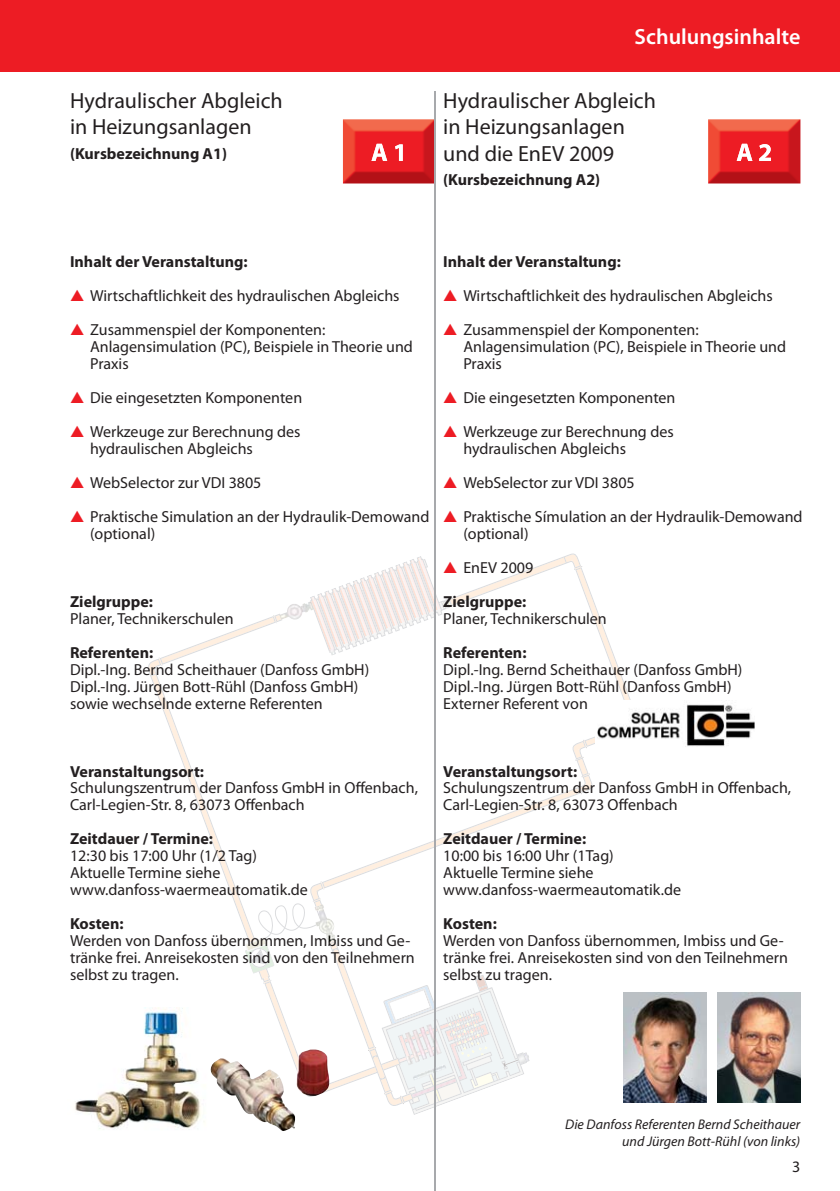
<style>
.page{position:relative;width:840px;height:1191px;background:#fff}
.page>*{position:absolute;margin:0;border:0;box-sizing:border-box;transform-origin:0 0}
.t1{font:22px/26.4px "Myriad Pro";color:#231f20}
.t2{font:600 22px "Myriad Pro";color:#fff}
.t3{font:16px/17px "Myriad Pro";color:#231f20}
.t4{font:700 16px/34px "Myriad Pro";color:#231f20}
.t5{font:italic 14px/16.8px "Myriad Pro";color:#231f20;text-align:right}
.s1{color:#ed1c24}
.s2{font-weight:400}
</style>
<div class="page">
<svg style="left:148px;top:616px;width:181px;height:433px"></svg>
<svg style="left:310px;top:553px;width:321px;height:354px"></svg>
<svg style="left:244px;top:903px;width:72px;height:80px"></svg>
<svg style="left:577px;top:783px;width:9px;height:4px"></svg>
<svg style="left:329px;top:940px;width:200px;height:175px"></svg>
<svg style="left:310px;top:556px;width:141px;height:99px"></svg>
<div style="left:0;top:0;width:839px;height:71px;background:#ed1c24"></div>
<img style="left:343px;top:119px;width:90px;height:64px">
<img style="left:395px;top:144px;width:7px;height:17px">
<img style="left:371px;top:144px;width:16px;height:17px">
<img style="left:708px;top:119px;width:92px;height:64px">
<img style="left:758px;top:144px;width:12px;height:17px">
<img style="left:736px;top:144px;width:16px;height:17px">
<img style="left:75px;top:1007px;width:132px;height:123px">
<img style="left:210px;top:1049px;width:119px;height:82px">
<hr style="left:433px;top:91px;width:2px;height:1100px;background:#a7a9ac">
<img style="left:717px;top:992px;width:82px;height:111px">
<img style="left:623px;top:992px;width:83px;height:111px">
<div style="left:595px;top:700px;width:165px;height:48px;background:#fff"></div>
<img style="left:597px;top:704px;width:157px;height:43px">
<img style="left:273px;top:601px;width:62px;height:54px">
<img style="left:312px;top:881px;width:24px;height:62px">
<img style="left:405px;top:1024px;width:41px;height:56px">
<h1 class="t1" style="left:70px;top:89px;width:214px">Hydraulischer Abgleich in Heizungsanlagen</h1>
<p class="t4" style="left:70px;top:138px;width:158px">(Kursbezeichnung A1)</p>
<h1 class="t2" style="left:634px;top:28px;width:167px">Schulungsinhalte</h1>
<h1 class="t1" style="left:443px;top:89px;width:214px">Hydraulischer Abgleich in Heizungsanlagen und die EnEV 2009</h1>
<p class="t4" style="left:443px;top:165px;width:158px">(Kursbezeichnung A2)</p>
<p class="t4" style="left:70px;top:246px;width:179px">Inhalt der Veranstaltung:</p>
<p class="t3" style="left:70px;top:289px;width:331px"><span class="s1">▲</span> Wirtschaftlichkeit des hydraulischen Abgleichs</p>
<p class="t3" style="left:90px;top:323px;width:324px;text-indent:-20px"><span class="s1">▲</span> Zusammenspiel der Komponenten:<br>Anlagensimulation (PC), Beispiele in Theorie und<br>Praxis</p>
<p class="t3" style="left:70px;top:391px;width:233px"><span class="s1">▲</span> Die eingesetzten Komponenten</p>
<p class="t3" style="left:90px;top:425px;width:212px;text-indent:-20px"><span class="s1">▲</span> Werkzeuge zur Berechnung des hydraulischen Abgleichs</p>
<p class="t3" style="left:70px;top:476px;width:193px"><span class="s1">▲</span> WebSelector zur VDI 3805</p>
<p class="t3" style="left:90px;top:509px;width:340px;text-indent:-20px"><span class="s1">▲</span> Praktische Simulation an der Hydraulik-Demowand (optional)</p>
<p class="t4" style="left:70px;top:586px;width:84px">Zielgruppe:</p>
<p class="t3" style="left:70px;top:611px;width:165px">Planer, Technikerschulen</p>
<p class="t4" style="left:70px;top:637px;width:85px">Referenten:</p>
<p class="t3" style="left:70px;top:662px;width:300px">Dipl.-Ing. Bernd Scheithauer (Danfoss GmbH)<br>Dipl.-Ing. Jürgen Bott-Rühl (Danfoss GmbH) sowie wechselnde externe Referenten</p>
<p class="t4" style="left:443px;top:246px;width:179px">Inhalt der Veranstaltung:</p>
<p class="t3" style="left:443px;top:289px;width:331px"><span class="s1">▲</span> Wirtschaftlichkeit des hydraulischen Abgleichs</p>
<p class="t3" style="left:463px;top:323px;width:324px;text-indent:-20px"><span class="s1">▲</span> Zusammenspiel der Komponenten:<br>Anlagensimulation (PC), Beispiele in Theorie und<br>Praxis</p>
<p class="t3" style="left:443px;top:391px;width:233px"><span class="s1">▲</span> Die eingesetzten Komponenten</p>
<p class="t3" style="left:463px;top:425px;width:212px;text-indent:-20px"><span class="s1">▲</span> Werkzeuge zur Berechnung des hydraulischen Abgleichs</p>
<p class="t3" style="left:443px;top:476px;width:193px"><span class="s1">▲</span> WebSelector zur VDI 3805</p>
<p class="t3" style="left:463px;top:509px;width:340px;text-indent:-20px"><span class="s1">▲</span> Praktische Símulation an der Hydraulik-Demowand (optional)</p>
<p class="t4" style="left:443px;top:552px;width:91px"><span class="s1">▲</span> <span class="s2">EnEV 2009<br></span>Zielgruppe:</p>
<p class="t3" style="left:443px;top:611px;width:165px">Planer, Technikerschulen</p>
<p class="t4" style="left:443px;top:637px;width:85px">Referenten:</p>
<p class="t3" style="left:443px;top:662px;width:300px">Dipl.-Ing. Bernd Scheithauer (Danfoss GmbH)<br>Dipl.-Ing. Jürgen Bott-Rühl (Danfoss GmbH)<br>Externer Referent von</p>
<p class="t4" style="left:70px;top:755px;width:135px">Veranstaltungsort:</p>
<p class="t3" style="left:70px;top:781px;width:349px">Schulungszentrum der Danfoss GmbH in Offenbach,<br>Carl-Legien-Str. 8, 63073 Offenbach</p>
<p class="t4" style="left:70px;top:823px;width:144px">Zeitdauer / Termine:</p>
<p class="t3" style="left:70px;top:849px;width:239px">12:30 bis 17:00 Uhr (1/2 Tag)<br>Aktuelle Termine siehe www.danfoss-waermeautomatik.de</p>
<p class="t4" style="left:70px;top:908px;width:55px">Kosten:</p>
<p class="t3" style="left:70px;top:934px;width:346px">Werden von Danfoss übernommen, Imbiss und Ge&shy;tränke frei. Anreisekosten sind von den Teilnehmern selbst zu tragen.</p>
<p class="t4" style="left:443px;top:755px;width:135px">Veranstaltungsort:</p>
<p class="t3" style="left:443px;top:781px;width:349px">Schulungszentrum der Danfoss GmbH in Offenbach,<br>Carl-Legien-Str. 8, 63073 Offenbach</p>
<p class="t4" style="left:443px;top:823px;width:144px">Zeitdauer / Termine:</p>
<p class="t3" style="left:443px;top:849px;width:239px">10:00 bis 16:00 Uhr (1Tag)<br>Aktuelle Termine siehe www.danfoss-waermeautomatik.de</p>
<p class="t4" style="left:443px;top:908px;width:55px">Kosten:</p>
<p class="t3" style="left:443px;top:934px;width:346px">Werden von Danfoss übernommen, Imbiss und Ge&shy;tränke frei. Anreisekosten sind von den Teilnehmern selbst zu tragen.</p>
<p class="t5" style="left:565px;top:1117px;width:236px">Die Danfoss Referenten Bernd Scheithauer und Jürgen Bott-Rühl (von links)</p>
<p class="t3" style="left:791px;top:1159px;width:10px">3</p>
</div>
